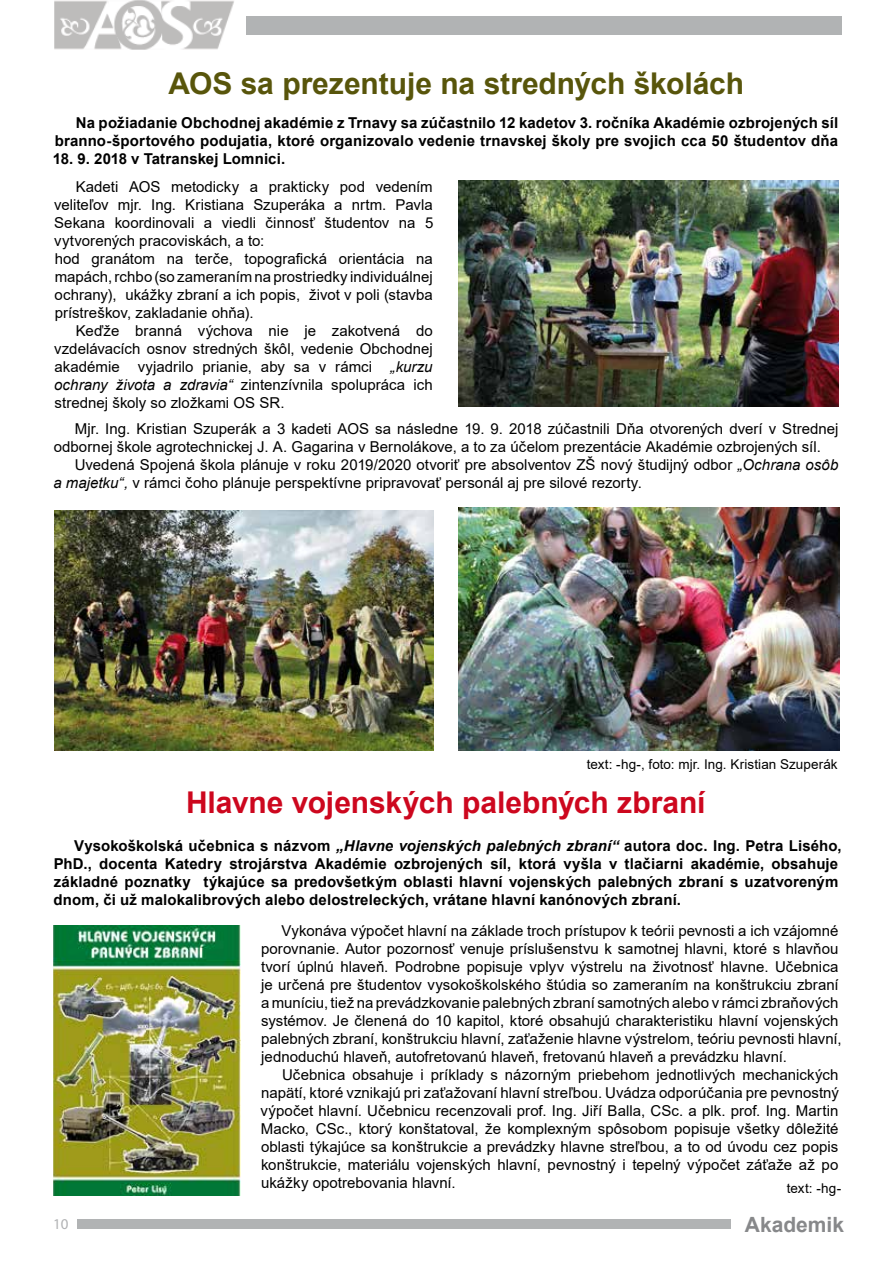
<style>
.page{position:relative;width:893px;height:1263px;background:#fff}
.page>*{position:absolute;margin:0;border:0;box-sizing:border-box;transform-origin:0 0}
.t1{font:700 30px "Arial";letter-spacing:-.005em;color:#58550b}
.t2{font:700 30px "Arial";color:#cd071e}
.t3{font:700 21px "Arial";color:#87888a}
.t4{font:15px/18px "Arial";color:#000}
.t5{font:700 15px/18px "Arial";letter-spacing:.01em;color:#000}
.t6{font:15px "Myriad Pro";color:#b1b2b4}
.t7{font:13.5px "Arial";letter-spacing:.005em;color:#000}
.s1{font-style:italic}
</style>
<div class="page">
<img style="left:54px;top:0;width:180px;height:50px">
<div style="left:77px;top:1219px;width:654px;height:10px;background:#b1b3b4"></div>
<div style="left:247px;top:16px;width:595px;height:19px;background:#b1b3b4"></div>
<img style="left:53px;top:925px;width:187px;height:270px">
<img style="left:459px;top:181px;width:380px;height:226px">
<img style="left:54px;top:510px;width:379px;height:240px">
<img style="left:459px;top:508px;width:381px;height:242px">
<h1 class="t1" style="left:169px;top:62px;width:577px">AOS sa prezentuje na stredných školách</h1>
<p class="t5" style="left:55px;top:114px;width:785px;text-align:right">Na požiadanie Obchodnej akadémie z Trnavy sa zúčastnilo 12 kadetov 3. ročníka Akadémie ozbrojených síl branno-športového podujatia, ktoré organizovalo vedenie trnavskej školy pre svojich cca 50 študentov dňa</p>
<p class="t5" style="left:53px;top:150px;width:234px">18. 9. 2018 v Tatranskej Lomnici.</p>
<p class="t4" style="left:54px;top:177px;width:381px;text-indent:22px">Kadeti AOS metodicky a prakticky pod vedením veliteľov mjr. Ing. Kristiana Szuperáka a nrtm. Pavla Sekana koordinovali a viedli činnosť študentov na 5 vytvorených pracoviskách, a to:<br>hod granátom na terče, topografická orientácia na mapách, rchbo (so zameraním na prostriedky individuálnej ochrany), ukážky zbraní a ich popis, život v poli (stavba prístreškov, zakladanie ohňa).</p>
<p class="t4" style="left:54px;top:321px;width:380px;text-align:justify;text-indent:22px">Keďže branná výchova nie je zakotvená do vzdelávacích osnov stredných škôl, vedenie Obchodnej akadémie vyjadrilo prianie, aby sa v rámci <span class="s1">„kurzu ochrany života a zdravia“</span> zintenzívnila spolupráca ich strednej školy so zložkami OS SR.</p>
<p class="t4" style="left:54px;top:420px;width:786px;text-indent:21px">Mjr. Ing. Kristian Szuperák a 3 kadeti AOS sa následne 19. 9. 2018 zúčastnili Dňa otvorených dverí v Strednej odbornej škole agrotechnickej J. A. Gagarina v Bernolákove, a to za účelom prezentácie Akadémie ozbrojených síl.</p>
<p class="t4" style="left:53px;top:456px;width:786px;text-indent:21px">Uvedená Spojená škola plánuje v roku 2019/2020 otvoriť pre absolventov ZŠ nový študijný odbor <span class="s1">„Ochrana osôb a majetku“,</span> v rámci čoho plánuje perspektívne pripravovať personál aj pre silové rezorty.</p>
<p class="t7" style="left:587px;top:755px;width:252px">text: -hg-, foto: mjr. Ing. Kristian Szuperák</p>
<h1 class="t2" style="left:186px;top:782px;width:521px">Hlavne vojenských palebných zbraní</h1>
<p class="t5" style="left:54px;top:836px;width:790px;text-indent:21px">Vysokoškolská učebnica s názvom <span class="s1">„Hlavne vojenských palebných zbraní“</span> autora doc. Ing. Petra Lisého, PhD., docenta Katedry strojárstva Akadémie ozbrojených síl, ktorá vyšla v tlačiarni akadémie, obsahuje základné poznatky týkajúce sa predovšetkým oblasti hlavní vojenských palebných zbraní s uzatvoreným dnom, či už malokalibrových alebo delostreleckých, vrátane hlavní kanónových zbraní.</p>
<p class="t4" style="left:261px;top:922px;width:582px;text-indent:21px">Vykonáva výpočet hlavní na základe troch prístupov k teórii pevnosti a ich vzájomné porovnanie. Autor pozornosť venuje príslušenstvu k samotnej hlavni, ktoré s hlavňou tvorí úplnú hlaveň. Podrobne popisuje vplyv výstrelu na životnosť hlavne. Učebnica je určená pre študentov vysokoškolského štúdia so zameraním na konštrukciu zbraní a muníciu, tiež na prevádzkovanie palebných zbraní samotných alebo v rámci zbraňových systémov. Je členená do 10 kapitol, ktoré obsahujú charakteristiku hlavní vojenských palebných zbraní, konštrukciu hlavní, zaťaženie hlavne výstrelom, teóriu pevnosti hlavní, jednoduchú hlaveň, autofretovanú hlaveň, fretovanú hlaveň a prevádzku hlavní.</p>
<p class="t4" style="left:261px;top:1066px;width:580px;text-align:justify;text-indent:21px">Učebnica obsahuje i príklady s názorným priebehom jednotlivých mechanických napätí, ktoré vznikajú pri zaťažovaní hlavní streľbou. Uvádza odporúčania pre pevnostný výpočet hlavní. Učebnicu recenzovali prof. Ing. Jiří Balla, CSc. a plk. prof. Ing. Martin Macko, CSc., ktorý konštatoval, že komplexným spôsobom popisuje všetky dôležité oblasti týkajúce sa konštrukcie a prevádzky hlavne streľbou, a to od úvodu cez popis konštrukcie, materiálu vojenských hlavní, pevnostný i tepelný výpočet záťaže až po ukážky opotrebovania hlavní.</p>
<p class="t7" style="left:787px;top:1179px;width:56px">text: -hg-</p>
<p class="t6" style="left:53px;top:1215px;width:17px">10</p>
<h2 class="t3" style="left:745px;top:1209px;width:101px">Akademik</h2>
</div>
